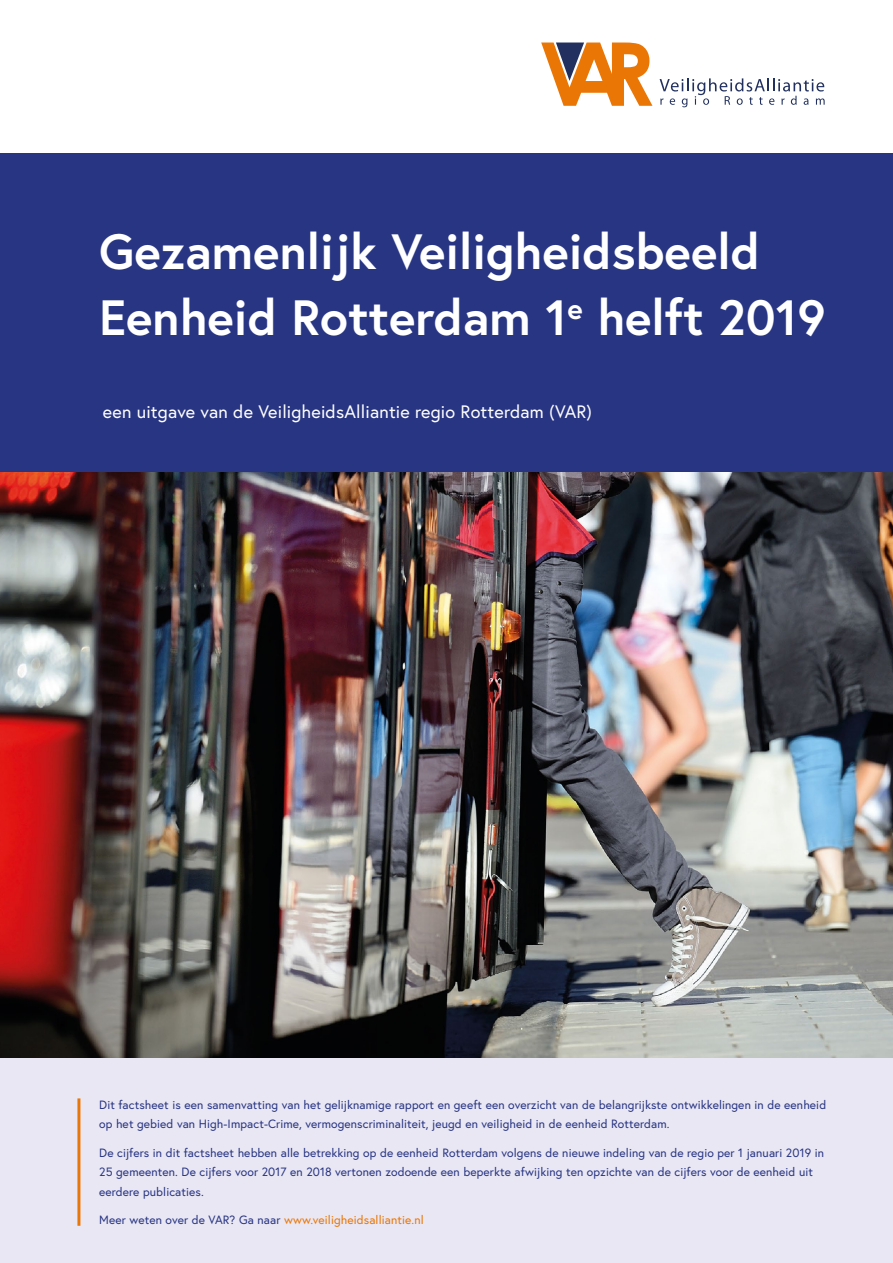
<style>
.page{position:relative;width:893px;height:1263px;background:#fff}
.page>*{position:absolute;margin:0;border:0;box-sizing:border-box;transform-origin:0 0}
.t1{font:700 49.5px/66.6px "Europa";color:#fff}
.t2{font:18px "Europa";letter-spacing:.01em;color:#fff}
.t3{font:12px/19.5px "Europa";letter-spacing:.01em;color:#283583}
.t4{font:12px "Europa";letter-spacing:.01em;color:#ea7605}
.s1{color:#283583}
</style>
<div class="page">
<img style="left:0;top:472px;width:893px;height:587px">
<div style="left:0;top:1059px;width:893px;height:204px;background:#e9e7f4"></div>
<svg style="left:660px;top:78px;width:165px;height:29px"></svg>
<svg style="left:541px;top:43px;width:111px;height:63px"></svg>
<div style="left:0;top:153px;width:893px;height:319px;background:#283583"></div>
<hr style="left:77px;top:1098px;width:3px;height:128px;background:#ea7605">
<h1 class="t1" style="left:99px;top:217px;width:728px">Gezamenlijk Veiligheidsbeeld<br>Eenheid Rotterdam 1<sup>e</sup> helft 2019</h1>
<h2 class="t2" style="left:103px;top:400px;width:491px">een uitgave van de VeiligheidsAlliantie regio Rotterdam (VAR)</h2>
<p class="t3" style="left:99px;top:1095px;width:728px">Dit factsheet is een samenvatting van het gelijknamige rapport en geeft een overzicht van de belangrijkste ontwikkelingen in de eenheid op het gebied van High-Impact-Crime, vermogenscriminaliteit, jeugd en veiligheid in de eenheid Rotterdam.</p>
<p class="t3" style="left:99px;top:1143px;width:726px">De cijfers in dit factsheet hebben alle betrekking op de eenheid Rotterdam volgens de nieuwe indeling van de regio per 1 januari 2019 in<br>25 gemeenten. De cijfers voor 2017 en 2018 vertonen zodoende een beperkte afwijking ten opzichte van de cijfers voor de eenheid uit eerdere publicaties.</p>
<p class="t4" style="left:99px;top:1212px;width:326px"><span class="s1">Meer weten over de VAR? Ga naar</span> www.veiligheidsalliantie.nl</p>
</div>
